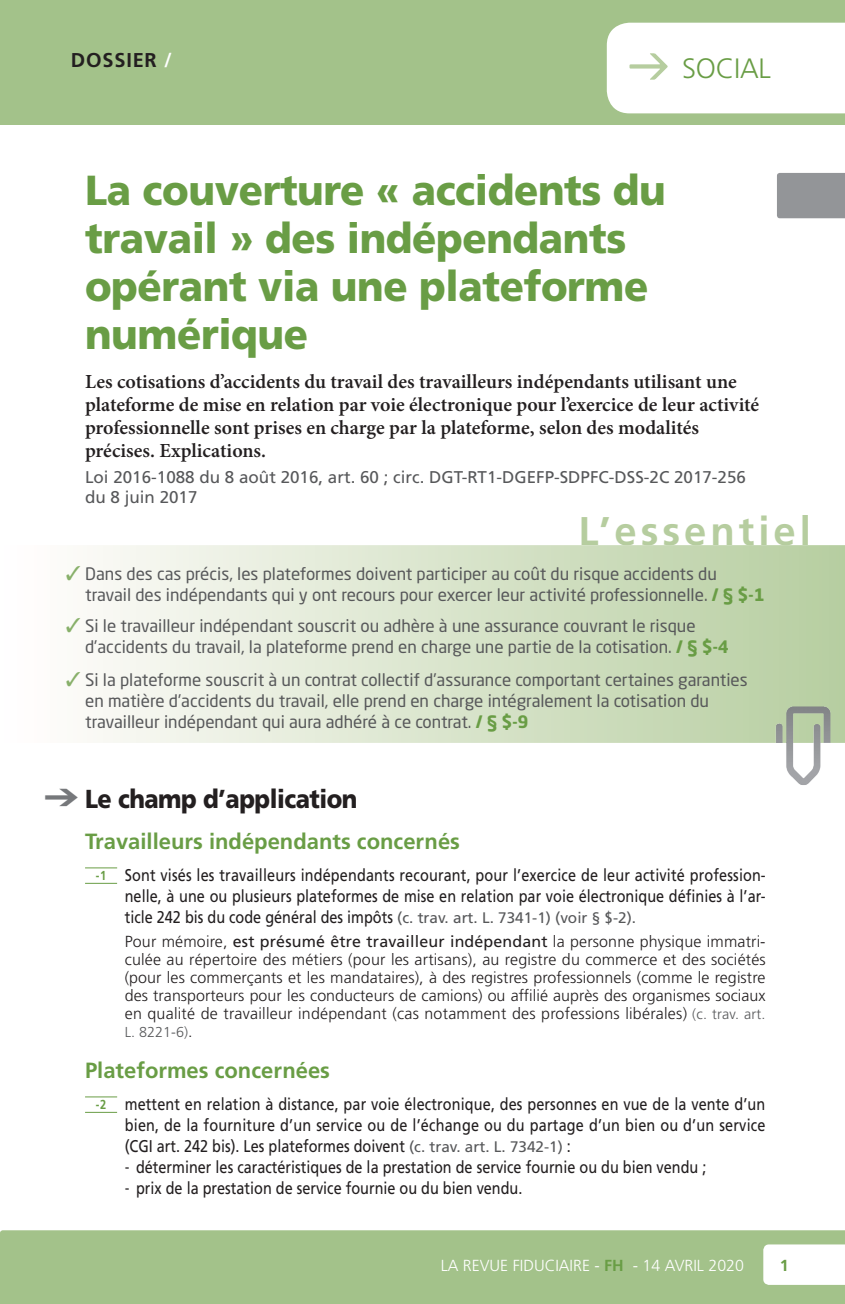
<style>
.page{position:relative;width:845px;height:1304px;background:#fff}
.page>*{position:absolute;margin:0;border:0;box-sizing:border-box;transform-origin:0 0}
.titre_articleDossier{font:900 42px/48px "Frutiger LT";letter-spacing:-.01em;color:#699d45;scale:.95 1}
.Titre_Exe_ptsCles{font:700 40px "Frutiger LT";letter-spacing:.1em;color:#b6cd9f}
._001_rubrique_droite{font:300 28px "Frutiger LT";letter-spacing:-.01em;color:#699d45}
.Titre_Niv1First{font:900 26px "Frutiger LT";letter-spacing:-.02em;color:#231f20;scale:.9 1}
.Titre_Niv2{font:700 22px "Frutiger LT";color:#699d45}
.chapeau_texte{font:600 20px/23px "Minion Pro";color:#231f20}
.t1{font:700 20px "Frutiger LT";letter-spacing:.04em;color:#231f20}
.Texte_Para{font:17px/21px "Frutiger LT";color:#231f20;text-align:justify;scale:.85 1}
.Texte_Exe_ptsCles{font:17px/21px "Neo Sans Std";color:#57585a}
.chapeau_source{font:17px/20px "Frutiger LT";color:#57585a}
.TexteAlone_Exe_Remar{font:300 16px/18px "Frutiger LT";letter-spacing:.015em;color:#231f20;text-align:justify}
.t2{font:300 16px "Frutiger LT";color:#fff}
.t3{font:700 16px "Frutiger LT";color:#699d45}
.TexteAlone_Exe_Remar-2{font:300 14.4px "Frutiger LT";color:#57585a}
.s1{color:#fff}
.s2{color:#88b06a}
.s3{font-weight:700;color:#699d45}
.s4{color:#76787b}
.s5{font-weight:700;font-size:13px;color:#699d45}
.s6{font-size:15.4px;color:#57585a}
.s7{font-weight:400}
.s8{font-size:14.4px;color:#57585a}
.s9{font-size:16px;color:#231f20}
.s10{font-family:"Neo Sans Std"}
</style>
<div class="page">
<div style="left:0;top:0;width:845px;height:125px;background:#a3c28a"></div>
<div style="left:777px;top:173px;width:68px;height:45px;background:#939598"></div>
<div style="left:0;top:1230px;width:845px;height:74px;background:#a3c28a"></div>
<svg style="left:763px;top:1244px;width:82px;height:41px"></svg>
<svg style="left:607px;top:23px;width:238px;height:90px"></svg>
<hr style="left:85px;top:867px;width:32px;height:1px;background:#699d45">
<hr style="left:85px;top:883px;width:32px;height:1px;background:#699d45">
<hr style="left:85px;top:1096px;width:32px;height:1px;background:#699d45">
<hr style="left:85px;top:1112px;width:32px;height:1px;background:#699d45">
<svg style="left:97px;top:545px;width:748px;height:198px;background:#d8e3ca"></svg>
<img style="left:765px;top:707px;width:80px;height:78px">
<p class="t1" style="left:71px;top:48px;width:102px">DOSSIER <span class="s1">/</span></p>
<p class="_001_rubrique_droite" style="left:682px;top:52px;width:90px">social</p>
<p class="titre_articleDossier" style="left:85px;top:166px;width:613px">La couverture « accidents du travail » des indépendants opérant via une plateforme numérique</p>
<p class="chapeau_texte" style="left:85px;top:370px;width:675px">Les cotisations d’accidents du travail des travailleurs indépendants utilisant une plateforme de mise en relation par voie électronique pour l’exercice de leur activité professionnelle sont prises en charge par la plateforme, selon des modalités précises. Explications.</p>
<p class="chapeau_source" style="left:85px;top:467px;width:662px">Loi 2016-1088 du 8 août 2016, art. 60 ; circ. DGT-RT1-DGEFP-SDPFC-DSS-2C 2017-256 du 8 juin 2017</p>
<p class="Titre_Exe_ptsCles" style="left:578px;top:508px;width:234px">L’essentiel</p>
<p class="Texte_Exe_ptsCles" style="left:85px;top:563px;width:681px;text-indent:-19px"><span class="s2">✓</span> Dans des cas précis, les plateformes doivent participer au coût du risque accidents du travail des indépendants qui y ont recours pour exercer leur activité professionnelle. <span class="s3">/ § $-1</span></p>
<p class="Texte_Exe_ptsCles" style="left:85px;top:615px;width:645px;text-indent:-19px"><span class="s2">✓</span> Si le travailleur indépendant souscrit ou adhère à une assurance couvrant le risque d’accidents du travail, la plateforme prend en charge une partie de la cotisation. <span class="s3">/ § $-4</span></p>
<p class="Texte_Exe_ptsCles" style="left:85px;top:669px;width:664px;text-indent:-19px"><span class="s2">✓</span> Si la plateforme souscrit à un contrat collectif d’assurance comportant certaines garanties en matière d’accidents du travail, elle prend en charge intégralement la cotisation du travailleur indépendant qui aura adhéré à ce contrat. <span class="s3">/ § $-9</span></p>
<p class="Titre_Niv1First" style="left:44px;top:783px;width:350px"><span class="s4">➔</span> Le champ d’application</p>
<p class="Titre_Niv2" style="left:85px;top:828px;width:376px">Travailleurs indépendants concernés</p>
<p class="Texte_Para" style="left:125px;top:865px;width:755px;text-indent:-29px"><span class="s5">-1</span> Sont visés les travailleurs indépendants recourant, pour l’exercice de leur activité profession&shy;nelle, à une ou plusieurs plateformes de mise en relation par voie électronique définies à l’ar&shy;ticle 242 bis du code général des impôts <span class="s6">(c. trav. art. L. 7341-1) (voir § $-2).</span></p>
<p class="TexteAlone_Exe_Remar" style="left:125px;top:933px;width:642px">Pour mémoire, <span class="s7">est présumé être travailleur indépendant</span> la personne physique immatri&shy;culée au répertoire des métiers (pour les artisans), au registre du commerce et des sociétés (pour les commerçants et les mandataires), à des registres professionnels (comme le registre des transporteurs pour les conducteurs de camions) ou affilié auprès des organismes sociaux en qualité de travailleur indépendant (cas notamment des professions libérales) <span class="s8">(c. trav. art.</span></p>
<p class="TexteAlone_Exe_Remar-2" style="left:125px;top:1024px;width:69px">L. 8221-6)<span class="s9">.</span></p>
<p class="Titre_Niv2" style="left:85px;top:1057px;width:246px">Plateformes concernées</p>
<p class="Texte_Para" style="left:125px;top:1094px;width:755px;text-indent:-29px"><span class="s5">-2</span> mettent en relation à distance, par voie électronique, des personnes en vue de la vente d’un bien, de la fourniture d’un service ou de l’échange ou du partage d’un bien ou d’un service (CGI art. 242 bis). Les plateformes doivent <span class="s6">(c. trav. art. L. 7342-1)</span> :</p>
<p class="Texte_Para" style="left:125px;top:1157px;width:686px"><span class="s10">-</span> déterminer les caractéristiques de la prestation de service fournie ou du bien vendu ;</p>
<p class="Texte_Para" style="left:125px;top:1178px;width:469px"><span class="s10">-</span> prix de la prestation de service fournie ou du bien vendu.</p>
<p class="t2" style="left:441px;top:1256px;width:112px">LA REVUE FIDUCIAI</p>
<p class="t2" style="left:573px;top:1256px;width:172px">RE - <span class="s3">FH</span> - 14 avril 2020</p>
<p class="t3" style="left:780px;top:1256px;width:10px">1</p>
</div>
